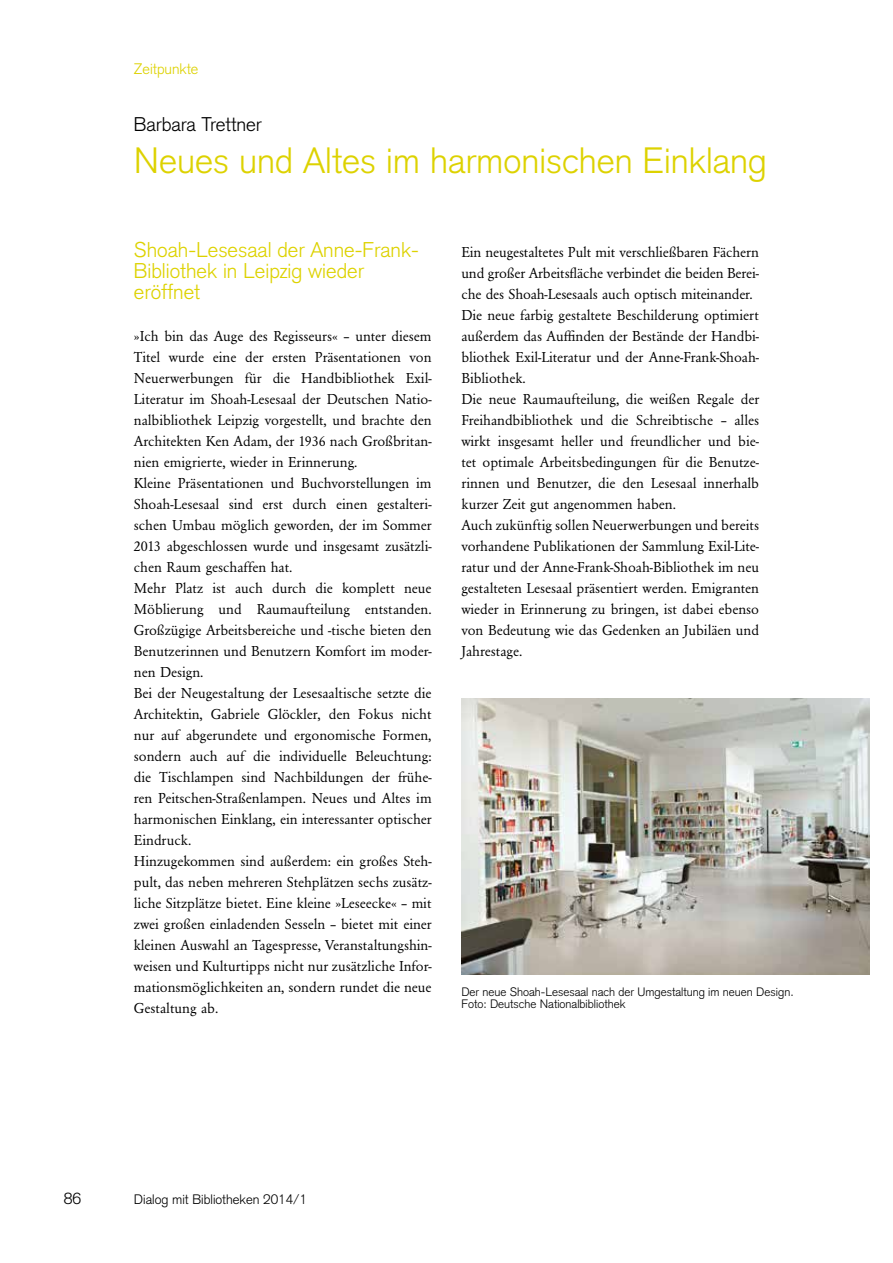
<style>
.page{position:relative;width:893px;height:1263px;background:#fff}
.page>*{position:absolute;margin:0;border:0;box-sizing:border-box;transform-origin:0 0}
.t1{font:300 36px "Basic Commercial LT";color:#ddd200}
.t2{font:300 21px/21px "Basic Commercial LT";color:#ddd200}
.t3{font:300 19.5px "Basic Commercial LT";color:#000}
.t4{font:300 15.75px "Basic Commercial LT";color:#000}
.t5{font:15px/21px "URW Garamond T";color:#000}
.t6{font:300 15px "Basic Commercial LT";color:#ddd200}
.t7{font:300 13.5px "Basic Commercial LT";color:#000}
.t8{font:300 12px/12px "Basic Commercial LT";color:#000}
</style>
<div class="page">
<img style="left:461px;top:698px;width:409px;height:276px">
<p class="t6" style="left:134px;top:60px;width:66px">Zeitpunkte</p>
<h3 class="t3" style="left:134px;top:113px;width:129px">Barbara Trettner</h3>
<h1 class="t1" style="left:134px;top:140px;width:634px">Neues und Altes im harmonischen Einklang</h1>
<h2 class="t2" style="left:134px;top:239px;width:286px">Shoah-Lesesaal der Anne-Frank-<br>Bibliothek in Leipzig wieder eröffnet</h2>
<p class="t5" style="left:134px;top:326px;width:299px">»Ich bin das Auge des Regisseurs« – unter diesem Titel wurde eine der ersten Präsentationen von Neuerwerbungen für die Handbibliothek Exil-Literatur im Shoah-Lesesaal der Deutschen Natio&shy;nalbibliothek Leipzig vorgestellt, und brachte den Architekten Ken Adam, der 1936 nach Großbritan&shy;nien emigrierte, wieder in Erinnerung.<br>Kleine Präsentationen und Buchvorstellungen im Shoah-Lesesaal sind erst durch einen gestalteri&shy;schen Umbau möglich geworden, der im Sommer 2013 abgeschlossen wurde und insgesamt zusätzli&shy;chen Raum geschaffen hat.<br>Mehr Platz ist auch durch die komplett neue Möblierung und Raumaufteilung entstanden.<br>Großzügige Arbeitsbereiche und -tische bieten den Benutzerinnen und Benutzern Komfort im moder&shy;nen Design.<br>Bei der Neugestaltung der Lesesaaltische setzte die Architektin, Gabriele Glöckler, den Fokus nicht nur auf abgerundete und ergonomische Formen, sondern auch auf die individuelle Beleuchtung: die Tischlampen sind Nachbildungen der frühe&shy;ren Peitschen-Straßenlampen. Neues und Altes im harmonischen Einklang, ein interessanter optischer Eindruck.<br>Hinzugekommen sind außerdem: ein großes Steh&shy;pult, das neben mehreren Stehplätzen sechs zusätz&shy;liche Sitzplätze bietet. Eine kleine »Leseecke« – mit zwei großen einladenden Sesseln – bietet mit einer kleinen Auswahl an Tagespresse, Veranstaltungshin&shy;weisen und Kulturtipps nicht nur zusätzliche Infor&shy;mationsmöglichkeiten an, sondern rundet die neue Gestaltung ab.</p>
<p class="t5" style="left:461px;top:242px;width:299px">Ein neugestaltetes Pult mit verschließbaren Fächern und großer Arbeitsfläche verbindet die beiden Berei&shy;che des Shoah-Lesesaals auch optisch miteinander.<br>Die neue farbig gestaltete Beschilderung optimiert außerdem das Auffinden der Bestände der Handbi&shy;bliothek Exil-Literatur und der Anne-Frank-Shoah-Bibliothek.<br>Die neue Raumaufteilung, die weißen Regale der Freihandbibliothek und die Schreibtische – alles wirkt insgesamt heller und freundlicher und bie&shy;tet optimale Arbeitsbedingungen für die Benutze&shy;rinnen und Benutzer, die den Lesesaal innerhalb kurzer Zeit gut angenommen haben.<br>Auch zukünftig sollen Neuerwerbungen und bereits vorhandene Publikationen der Sammlung Exil-Lite&shy;ratur und der Anne-Frank-Shoah-Bibliothek im neu gestalteten Lesesaal präsentiert werden. Emigranten wieder in Erinnerung zu bringen, ist dabei ebenso von Bedeutung wie das Gedenken an Jubiläen und Jahrestage.</p>
<p class="t8" style="left:461px;top:986px;width:334px">Der neue Shoah-Lesesaal nach der Umgestaltung im neuen Design.<br>Foto: Deutsche Nationalbibliothek</p>
<p class="t4" style="left:64px;top:1189px;width:19px">86</p>
<p class="t7" style="left:134px;top:1191px;width:175px">Dialog mit Bibliotheken 2014/1</p>
</div>
